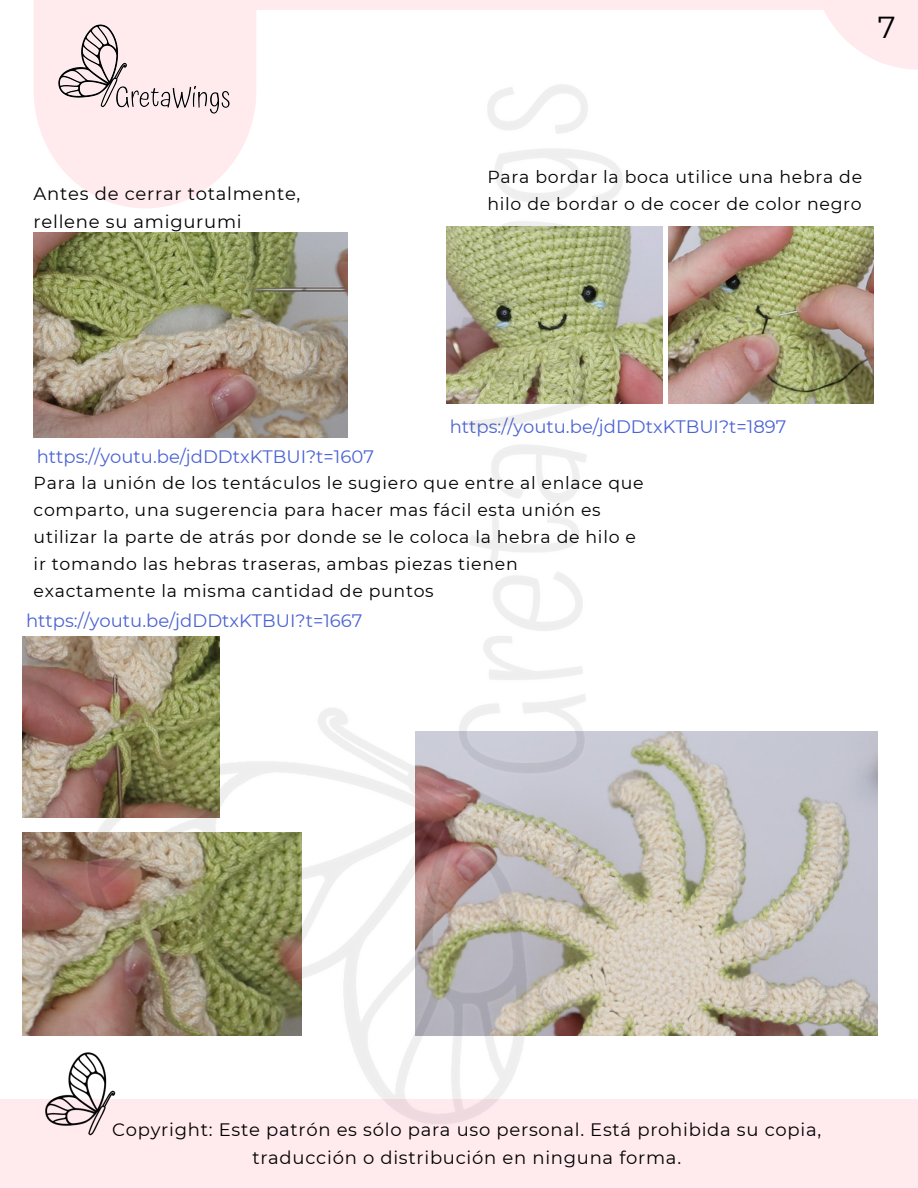
<style>
.page{position:relative;width:918px;height:1188px;background:#fff}
.page>*{position:absolute;margin:0;border:0;box-sizing:border-box;transform-origin:0 0}
.t1{font:30.3px "Montserrat";color:#000}
.t2{font:18px/28.2px "Montserrat";letter-spacing:.04em;color:#000;text-align:center}
.t3{font:18px "Montserrat";color:#4c63d2}
.t4{font:17.4px/27.2px "Montserrat";letter-spacing:.04em;color:#000}
</style>
<div class="page">
<svg style="left:34px;top:0;width:222px;height:190px;background:#ffecf0"></svg>
<div style="left:0;top:1099px;width:918px;height:89px;background:#ffeaee"></div>
<img style="left:58px;top:24px;width:173px;height:92px">
<div style="left:85px;top:0;width:833px;height:10px;background:#ffeaee"></div>
<svg style="left:824px;top:10px;width:94px;height:60px"></svg>
<img style="left:46px;top:1052px;width:51px;height:84px">
<img style="left:34px;top:232px;width:51px;height:205px">
<img style="left:23px;top:636px;width:62px;height:181px">
<img style="left:23px;top:832px;width:62px;height:204px">
<img style="left:636px;top:731px;width:241px;height:304px">
<img style="left:669px;top:226px;width:205px;height:178px">
<img style="left:636px;top:226px;width:26px;height:178px">
<img style="left:85px;top:76px;width:551px;height:1050px">
<p class="t2" style="left:34px;top:180px;width:268px;text-align:left">Antes de cerrar totalmente, rellene su amigurumi</p>
<h1 class="t1" style="left:878px;top:9px;width:19px">7</h1>
<p class="t4" style="left:487px;top:163px;width:376px">Para bordar la boca utilice una hebra de hilo de bordar o de cocer de color negro</p>
<p class="t3" style="left:37px;top:445px;width:339px">https://youtu.be/jdDDtxKTBUI?t=1607</p>
<p class="t3" style="left:450px;top:415px;width:338px">https://youtu.be/jdDDtxKTBUI?t=1897</p>
<p class="t4" style="left:34px;top:469px;width:611px">Para la unión de los tentáculos le sugiero que entre al enlace que comparto, una sugerencia para hacer mas fácil esta unión es utilizar la parte de atrás por donde se le coloca la hebra de hilo e ir tomando las hebras traseras, ambas piezas tienen exactamente la misma cantidad de puntos</p>
<p class="t3" style="left:26px;top:610px;width:338px">https://youtu.be/jdDDtxKTBUI?t=1667</p>
<p class="t2" style="left:112px;top:1115px;width:710px">Copyright: Este patrón es sólo para uso personal. Está prohibida su copia, traducción o distribución en ninguna forma.</p>
</div>
